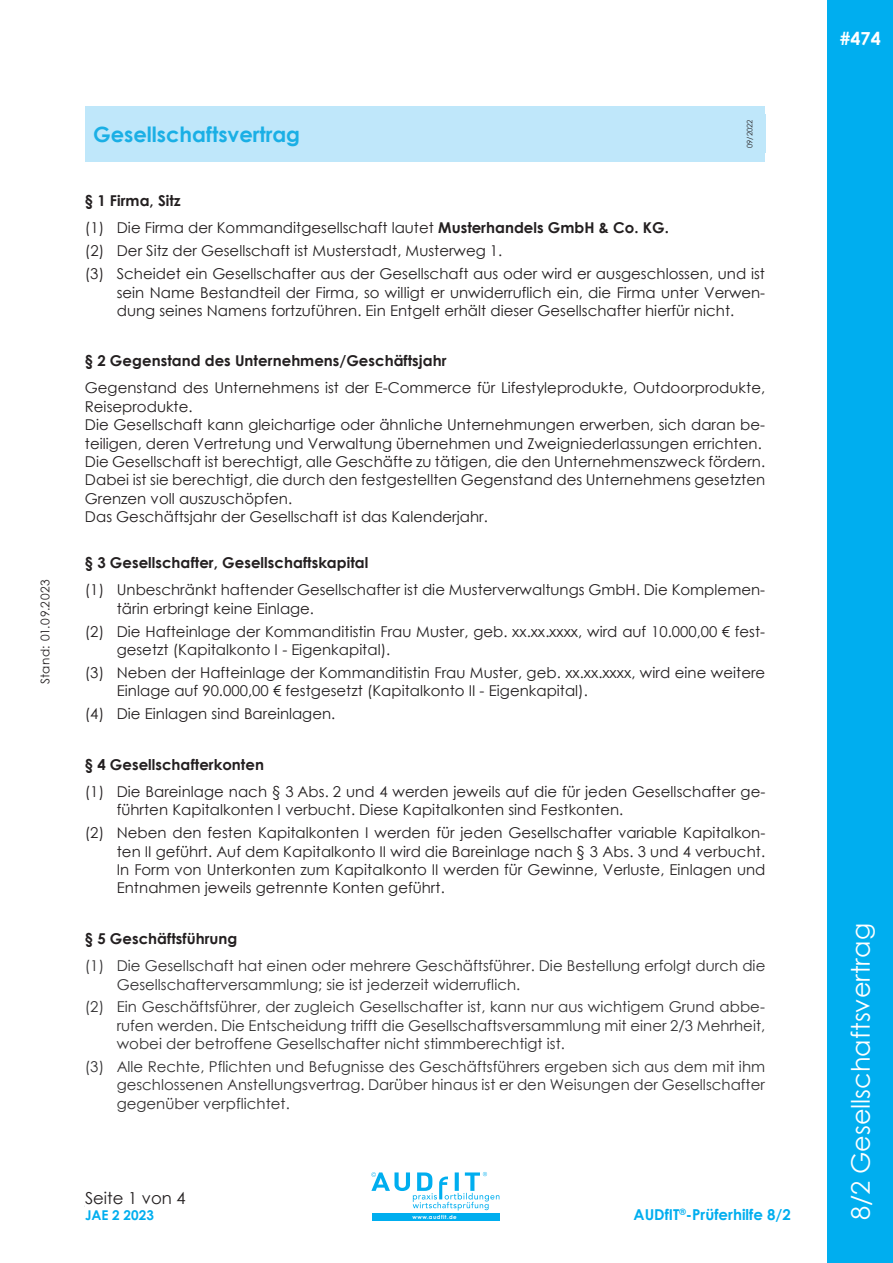
<style>
.page{position:relative;width:893px;height:1263px;background:#fff}
.page>*{position:absolute;margin:0;border:0;box-sizing:border-box;transform-origin:0 0}
.t1{font:25.5px "Century Gothic";color:#fff}
.t2{font:700 21px "Century Gothic";color:#1aafe5}
.t3{font:700 18px "Century Gothic";color:#fff}
.t4{font:16.5px "Century Gothic";color:#231f20}
.t5{font:15px/18.3px "Century Gothic";color:#231f20}
.t6{font:15px/18.3px "Century Gothic";color:#333233;text-align:justify}
.t7{font:700 15px "Century Gothic";color:#231f20}
.t8{font:700 15px "Century Gothic";color:#00aeef}
.t9{font:700 13.5px "Century Gothic";color:#00aeef}
.t10{font:12px "Century Gothic";letter-spacing:.04em;color:#231f20}
.t11{font:7.5px "Century Gothic";letter-spacing:-.005em;color:#231f20}
.t12{font:700 5.55px "Century Gothic";letter-spacing:.09em;color:#fff}
.s1{font-weight:700}
</style>
<div class="page">
<div style="left:85px;top:106px;width:648px;height:55px;background:#bfe7fa"></div>
<div style="left:733px;top:115px;width:32px;height:38px;background:#bfe7fa"></div>
<div style="left:733px;top:106px;width:32px;height:9px;background:#bfe7fa"></div>
<div style="left:733px;top:153px;width:32px;height:8px;background:#bfe7fa"></div>
<div style="left:827px;top:0;width:66px;height:1263px;background:#00aeef"></div>
<div style="left:372px;top:1213px;width:127px;height:8px;background:#00aeef"></div>
<svg style="left:371px;top:1172px;width:128px;height:38px"></svg>
<p class="t10" style="left:37px;top:684px;width:106px;rotate:-90deg">Stand: 01.09.2023</p>
<h2 class="t2" style="left:93px;top:119px;width:209px">Gesellschaftsvertrag</h2>
<p class="t11" style="left:744px;top:148px;width:30px;rotate:-90deg">09/2022</p>
<p class="t5" style="left:85px;top:187px;width:586px;line-height:27.3px"><span class="s1">§ 1 Firma, Sitz<br></span>(1) Die Firma der Kommanditgesellschaft lautet <span class="s1">Musterhandels GmbH &amp; Co. KG.</span></p>
<p class="t5" style="left:85px;top:239px;width:681px;line-height:22.8px">(2) Der Sitz der Gesellschaft ist Musterstadt, Musterweg 1.<br>(3) Scheidet ein Gesellschafter aus der Gesellschaft aus oder wird er ausgeschlossen, und ist</p>
<p class="t5" style="left:117px;top:283px;width:650px">sein Name Bestandteil der Firma, so willigt er unwiderruflich ein, die Firma unter Verwen&shy;dung seines Namens fortzuführen. Ein Entgelt erhält dieser Gesellschafter hierfür nicht.</p>
<p class="t7" style="left:85px;top:349px;width:363px">§ 2 Gegenstand des Unternehmens/Geschäftsjahr</p>
<p class="t5" style="left:85px;top:379px;width:682px">Gegenstand des Unternehmens ist der E-Commerce für Lifestyleprodukte, Outdoorprodukte, Reiseprodukte.<br>Die Gesellschaft kann gleichartige oder ähnliche Unternehmungen erwerben, sich daran be&shy;teiligen, deren Vertretung und Verwaltung übernehmen und Zweigniederlassungen errichten.<br>Die Gesellschaft ist berechtigt, alle Geschäfte zu tätigen, die den Unternehmenszweck fördern.<br>Dabei ist sie berechtigt, die durch den festgestellten Gegenstand des Unternehmens gesetzten Grenzen voll auszuschöpfen.<br>Das Geschäftsjahr der Gesellschaft ist das Kalenderjahr.</p>
<p class="t7" style="left:85px;top:551px;width:285px">§ 3 Gesellschafter, Gesellschaftskapital</p>
<p class="t5" style="left:117px;top:581px;width:650px;text-indent:-32px">(1) Unbeschränkt haftender Gesellschafter ist die Musterverwaltungs GmbH. Die Komplemen&shy;tärin erbringt keine Einlage.</p>
<p class="t5" style="left:117px;top:622px;width:650px;text-indent:-32px">(2) Die Hafteinlage der Kommanditistin Frau Muster, geb. xx.xx.xxxx, wird auf 10.000,00 € fest&shy;gesetzt (Kapitalkonto I - Eigenkapital).</p>
<p class="t5" style="left:117px;top:663px;width:650px;text-indent:-32px">(3) Neben der Hafteinlage der Kommanditistin Frau Muster, geb. xx.xx.xxxx, wird eine weitere<br>Einlage auf 90.000,00 € festgesetzt (Kapitalkonto II - Eigenkapital).</p>
<p class="t5" style="left:85px;top:704px;width:252px">(4) Die Einlagen sind Bareinlagen.</p>
<p class="t7" style="left:85px;top:753px;width:181px">§ 4 Gesellschafterkonten</p>
<p class="t5" style="left:117px;top:782px;width:650px;text-indent:-32px">(1) Die Bareinlage nach § 3 Abs. 2 und 4 werden jeweils auf die für jeden Gesellschafter ge&shy;führten Kapitalkonten I verbucht. Diese Kapitalkonten sind Festkonten.</p>
<p class="t5" style="left:117px;top:823px;width:650px;text-align:justify;text-indent:-32px">(2) Neben den festen Kapitalkonten I werden für jeden Gesellschafter variable Kapitalkon&shy;ten II geführt. Auf dem Kapitalkonto II wird die Bareinlage nach § 3 Abs. 3 und 4 verbucht.<br>In Form von Unterkonten zum Kapitalkonto II werden für Gewinne, Verluste, Einlagen und Entnahmen jeweils getrennte Konten geführt.</p>
<p class="t7" style="left:85px;top:927px;width:154px">§ 5 Geschäftsführung</p>
<p class="t6" style="left:117px;top:956px;width:650px;text-indent:-32px">(1) Die Gesellschaft hat einen oder mehrere Geschäftsführer. Die Bestellung erfolgt durch die<br>Gesellschafterversammlung; sie ist jederzeit widerruflich.</p>
<p class="t6" style="left:117px;top:997px;width:650px;text-indent:-32px">(2) Ein Geschäftsführer, der zugleich Gesellschafter ist, kann nur aus wichtigem Grund abbe&shy;rufen werden. Die Entscheidung trifft die Gesellschaftsversammlung mit einer 2/3 Mehrheit, wobei der betroffene Gesellschafter nicht stimmberechtigt ist.</p>
<p class="t6" style="left:117px;top:1057px;width:650px;text-indent:-32px">(3) Alle Rechte, Pflichten und Befugnisse des Geschäftsführers ergeben sich aus dem mit ihm geschlossenen Anstellungsvertrag. Darüber hinaus ist er den Weisungen der Gesellschafter gegenüber verpflichtet.</p>
<p class="t4" style="left:85px;top:1187px;width:102px">Seite 1 von 4</p>
<p class="t9" style="left:85px;top:1205px;width:70px">JAE 2 2023</p>
<p class="t8" style="left:634px;top:1203px;width:159px">AUDfIT<sup>®</sup>-Prüferhilfe 8/2</p>
<p class="t5" style="left:85px;top:1193px;width:92px">Seite 1 von 4</p>
<p class="t12" style="left:412px;top:1213px;width:46px">www.audfit.de</p>
<p class="t3" style="left:840px;top:24px;width:43px">#474</p>
<h1 class="t1" style="left:843px;top:1220px;width:299px;rotate:-90deg">8/2 Gesellschaftsvertrag</h1>
</div>
